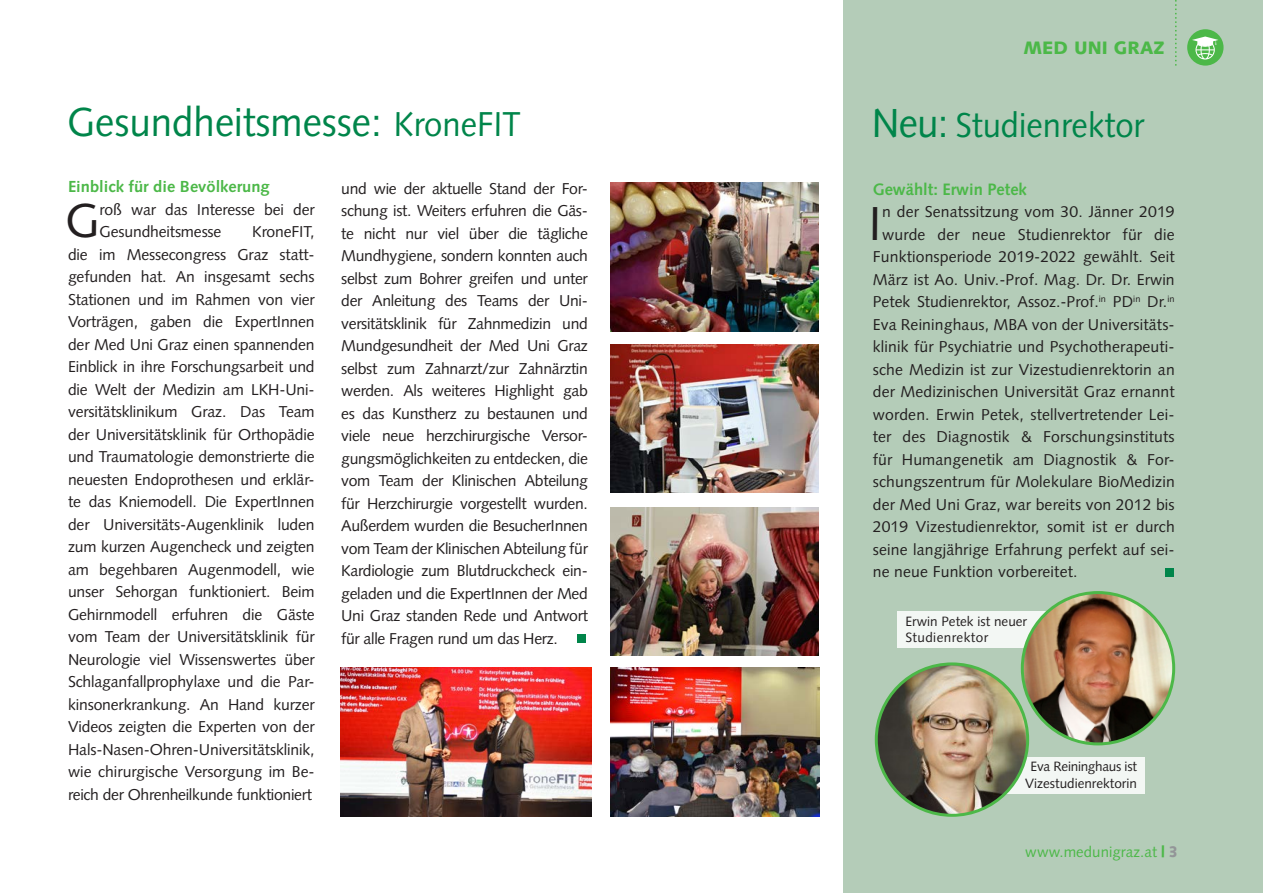
<style>
.page{position:relative;width:1263px;height:893px;background:#fff}
.page>*{position:absolute;margin:0;border:0;box-sizing:border-box;transform-origin:0 0}
.t1{font:47.55px "Syntax LT Std";color:#231f20}
.t2{font:40.5px "Syntax LT Std";color:#00854a;scale:.95 1}
.t3{font:34.5px "Syntax LT Std";color:#00854a;scale:.95 1}
.kopf_rechts{font:900 18px "Syntax LT Std";letter-spacing:.005em;color:#4cb848}
.t4{font:700 16.5px "Syntax LT Std";color:#4cb848}
.t5{font:700 16.05px "Syntax LT Std";color:#4cb848}
.t6{font:15.75px/22.5px "Syntax LT Std";letter-spacing:.01em;color:#231f20;text-align:justify}
.t7{font:15.75px/22.5px "Syntax LT Std";letter-spacing:-.01em;color:#231f20}
.fußzeile_rechts{font:15px "Syntax LT Std";letter-spacing:.005em;color:#4cb848}
.t8{font:13.5px/16.2px "Syntax LT Std";color:#231f20}
.s1{font-size:34.5px}
.s2{font-size:40.5px}
.s3{font-weight:900;font-size:15.3px}
.s4{font-weight:900;font-size:15.3px;color:#939598}
</style>
<div class="page">
<div style="left:843px;top:0;width:420px;height:893px;background:#b4ccb8"></div>
<div style="left:1187px;top:29px;width:36px;height:37px;background:#4cb848;border-radius:50%"></div>
<svg style="left:1175px;top:0;width:1px;height:66px"></svg>
<div style="left:577px;top:635px;width:9px;height:8px;background:#00854a"></div>
<div style="left:1165px;top:569px;width:9px;height:8px;background:#00854a"></div>
<svg style="left:1192px;top:37px;width:26px;height:23px"></svg>
<img style="left:611px;top:182px;width:208px;height:149px">
<img style="left:611px;top:344px;width:208px;height:149px">
<img style="left:611px;top:507px;width:208px;height:149px">
<img style="left:611px;top:668px;width:208px;height:149px">
<img style="left:340px;top:668px;width:251px;height:148px">
<div style="left:897px;top:611px;width:234px;height:37px;background:#f3f7f4"></div>
<div style="left:979px;top:757px;width:166px;height:36px;background:#f3f7f4"></div>
<img style="left:1022px;top:593px;width:152px;height:151px;border-radius:76px">
<div style="left:1021px;top:591px;width:154px;height:154px;border:3px solid #4cb848;border-radius:50%"></div>
<img style="left:876px;top:664px;width:152px;height:151px;border-radius:76px">
<div style="left:875px;top:662px;width:154px;height:155px;border:3px solid #4cb848;border-radius:50%"></div>
<p class="t2" style="left:67px;top:98px;width:479px">Gesundheitsmesse: <span class="s1">KroneFIT</span></p>
<p class="t5" style="left:68px;top:177px;width:203px">Einblick für die Bevölkerung</p>
<p class="t1" style="left:66px;top:192px;width:36px">G</p>
<p class="t7" style="left:100px;top:198px;width:217px">roß war das Interesse bei der<br>Gesundheitsmesse</p>
<p class="t6" style="left:68px;top:220px;width:248px;text-indent:184px">KroneFIT, die im Messecongress Graz statt&shy;gefunden hat. An insgesamt sechs Stationen und im Rahmen von vier Vorträgen, gaben die ExpertInnen der Med Uni Graz einen spannenden Einblick in ihre Forschungsarbeit und die Welt der Medizin am LKH-Uni&shy;versitätsklinikum Graz. Das Team der Universitätsklinik für Orthopädie und Traumatologie demonstrierte die neuesten Endoprothesen und erklär&shy;te das Kniemodell. Die ExpertInnen der Universitäts-Augenklinik luden zum kurzen Augencheck und zeigten am begehbaren Augenmodell, wie unser Sehorgan funktioniert. Beim Gehirnmodell erfuhren die Gäste vom Team der Universitätsklinik für Neurologie viel Wissenswertes über Schlaganfallprophylaxe und die Par&shy;kinsonerkrankung. An Hand kurzer Videos zeigten die Experten von der Hals-Nasen-Ohren-Universitätsklinik, wie chirurgische Versorgung im Be&shy;reich der Ohrenheilkunde funktioniert</p>
<p class="t6" style="left:341px;top:177px;width:248px">und wie der aktuelle Stand der For&shy;schung ist. Weiters erfuhren die Gäs&shy;te nicht nur viel über die tägliche Mundhygiene, sondern konnten auch selbst zum Bohrer greifen und unter der Anleitung des Teams der Uni&shy;versitätsklinik für Zahnmedizin und Mundgesundheit der Med Uni Graz selbst zum Zahnarzt/zur Zahnärztin werden. Als weiteres Highlight gab es das Kunstherz zu bestaunen und viele neue herzchirurgische Versor&shy;gungsmöglichkeiten zu entdecken, die vom Team der Klinischen Abteilung für Herzchirurgie vorgestellt wurden.<br>Außerdem wurden die BesucherInnen vom Team der Klinischen Abteilung für Kardiologie zum Blutdruckcheck ein&shy;geladen und die ExpertInnen der Med Uni Graz standen Rede und Antwort für alle Fragen rund um das Herz.</p>
<p class="kopf_rechts" style="left:1023px;top:37px;width:142px">MED UNI GRAZ</p>
<p class="t3" style="left:872px;top:104px;width:289px"><span class="s2">Neu:</span> Studienrektor</p>
<p class="t4" style="left:873px;top:180px;width:156px">Gewählt: Erwin Petek</p>
<p class="t1" style="left:868px;top:195px;width:15px">I</p>
<p class="t6" style="left:882px;top:201px;width:294px">n der Senatssitzung vom 30. Jänner 2019</p>
<p class="t6" style="left:882px;top:223px;width:294px">wurde der neue Studienrektor für die</p>
<p class="t6" style="left:873px;top:246px;width:303px">Funktionsperiode 2019-2022 gewählt. Seit</p>
<p class="t6" style="left:873px;top:268px;width:303px">März ist Ao. Univ.-Prof. Mag. Dr. Dr. Erwin</p>
<p class="t6" style="left:873px;top:291px;width:303px">Petek Studienrektor, Assoz.-Prof.<sup>in</sup> PD<sup>in</sup> Dr.<sup>in</sup></p>
<p class="t6" style="left:873px;top:313px;width:303px">Eva Reininghaus, MBA von der Universitäts-</p>
<p class="t6" style="left:873px;top:336px;width:303px">klinik für Psychiatrie und Psychotherapeuti-</p>
<p class="t6" style="left:873px;top:358px;width:303px">sche Medizin ist zur Vizestudienrektorin an</p>
<p class="t6" style="left:873px;top:381px;width:303px">der Medizinischen Universität Graz ernannt</p>
<p class="t6" style="left:873px;top:403px;width:303px">worden. Erwin Petek, stellvertretender Lei-</p>
<p class="t6" style="left:873px;top:426px;width:303px">ter des Diagnostik &amp; Forschungsinstituts</p>
<p class="t6" style="left:873px;top:448px;width:303px">für Humangenetik am Diagnostik &amp; For-</p>
<p class="t6" style="left:873px;top:471px;width:303px">schungszentrum für Molekulare BioMedizin</p>
<p class="t6" style="left:873px;top:493px;width:303px">der Med Uni Graz, war bereits von 2012 bis</p>
<p class="t6" style="left:873px;top:516px;width:303px">2019 Vizestudienrektor, somit ist er durch</p>
<p class="t6" style="left:873px;top:538px;width:303px">seine langjährige Erfahrung perfekt auf sei-</p>
<p class="t6" style="left:873px;top:561px;width:206px">ne neue Funktion vorbereitet.</p>
<p class="t8" style="left:905px;top:613px;width:123px">Erwin Petek ist neuer<br>Studienrektor</p>
<p class="t8" style="left:1025px;top:759px;width:113px;text-align:center">Eva Reininghaus ist<br>Vizestudienrektorin</p>
<p class="fußzeile_rechts" style="left:1025px;top:843px;width:154px">www.medunigraz.at <span class="s3">|</span> <span class="s4">3</span></p>
</div>
